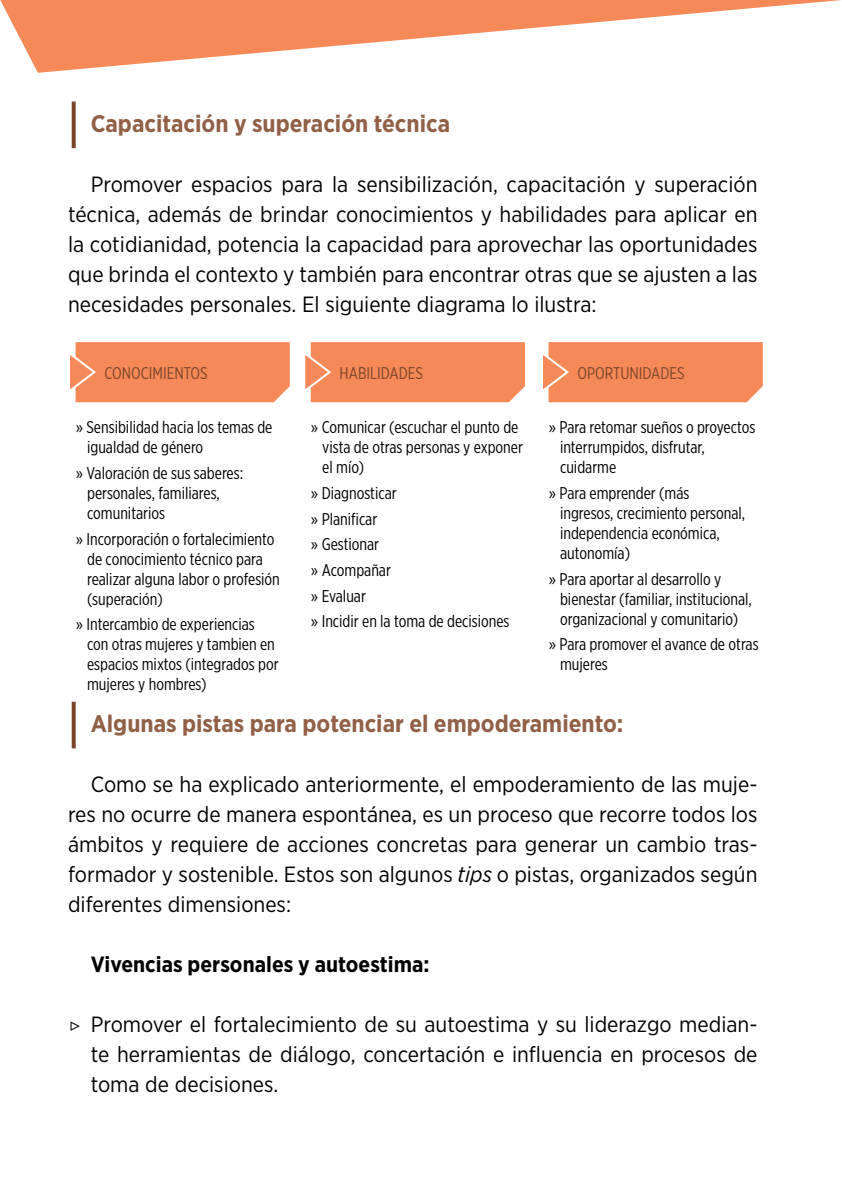
<style>
.page{position:relative;width:842px;height:1191px;background:#fff}
.page>*{position:absolute;margin:0;border:0;box-sizing:border-box;transform-origin:0 0}
.SUB_2{font:700 24px "Gotham Narrow";color:#916047}
.CT{font:22px/30px "Gotham Narrow";color:#000;text-align:justify}
.CT-2{font:700 22px "Gotham Narrow";color:#000}
.graf{font:17px/20px "Gotham X Narrow";color:#000}
.graf-2{font:17px "Gotham X Narrow";color:#7d462b}
.s1{font-style:italic}
.s2{font-family:"Montserrat";font-weight:300}
</style>
<div class="page">
<svg style="left:72px;top:101px;width:4px;height:47px"></svg>
<svg style="left:72px;top:701px;width:4px;height:47px"></svg>
<div style="left:543px;top:342px;width:220px;height:60px;background:#f68958"></div>
<div style="left:70px;top:342px;width:220px;height:60px;background:#f68958"></div>
<div style="left:305px;top:342px;width:220px;height:60px;background:#f68958"></div>
<svg style="left:0;top:0;width:841px;height:73px"></svg>
<p class="SUB_2" style="left:91px;top:108px;width:361px">Capacitación y superación técnica</p>
<p class="CT" style="left:68px;top:169px;width:691px;text-indent:23px">Promover espacios para la sensibilización, capacitación y superación técnica, además de brindar conocimientos y habilidades para aplicar en la cotidianidad, potencia la capacidad para aprovechar las oportunidades que brinda el contexto y también para encontrar otras que se ajusten a las necesidades personales. El siguiente diagrama lo ilustra:</p>
<p class="graf-2" style="left:104px;top:363px;width:105px">CONOCIMIENTOS</p>
<p class="graf-2" style="left:340px;top:363px;width:85px">HABILIDADES</p>
<p class="graf-2" style="left:577px;top:363px;width:109px">OPORTUNIDADES</p>
<p class="graf" style="left:87px;top:417px;width:187px;text-indent:-11px">» Sensibilidad hacia los temas de igualdad de género</p>
<p class="graf" style="left:87px;top:463px;width:158px;text-indent:-11px">» Valoración de sus saberes: personales, familiares, comunitarios</p>
<p class="graf" style="left:87px;top:528px;width:194px;text-indent:-11px">» Incorporación o fortalecimiento de conocimiento técnico para realizar alguna labor o profesión (superación)</p>
<p class="graf" style="left:87px;top:614px;width:193px;text-indent:-11px">» Intercambio de experiencias con otras mujeres y tambien en espacios mixtos (integrados por mujeres y hombres)</p>
<p class="graf" style="left:322px;top:417px;width:202px;text-indent:-11px">» Comunicar (escuchar el punto de vista de otras personas y exponer el mío)</p>
<p class="graf" style="left:311px;top:483px;width:87px">» Diagnosticar</p>
<p class="graf" style="left:311px;top:508px;width:68px">» Planificar</p>
<p class="graf" style="left:311px;top:534px;width:70px">» Gestionar</p>
<p class="graf" style="left:311px;top:560px;width:82px">» Acompañar</p>
<p class="graf" style="left:311px;top:585px;width:56px">» Evaluar</p>
<p class="graf" style="left:311px;top:611px;width:200px">» Incidir en la toma de decisiones</p>
<p class="graf" style="left:560px;top:417px;width:197px;text-indent:-11px">» Para retomar sueños o proyectos interrumpidos, disfrutar, cuidarme</p>
<p class="graf" style="left:560px;top:483px;width:187px;text-indent:-11px">» Para emprender (más ingresos, crecimiento personal, independencia económica, autonomía)</p>
<p class="graf" style="left:560px;top:568px;width:193px;text-indent:-11px">» Para aportar al desarrollo y bienestar (familiar, institucional, organizacional y comunitario)</p>
<p class="graf" style="left:560px;top:634px;width:200px;text-indent:-11px">» Para promover el avance de otras mujeres</p>
<p class="SUB_2" style="left:91px;top:708px;width:534px">Algunas pistas para potenciar el empoderamiento:</p>
<p class="CT" style="left:68px;top:769px;width:691px;text-indent:23px">Como se ha explicado anteriormente, el empoderamiento de las muje&shy;res no ocurre de manera espontánea, es un proceso que recorre todos los ámbitos y requiere de acciones concretas para generar un cambio tras&shy;formador y sostenible. Estos son algunos <span class="s1">tips</span> o pistas, organizados según diferentes dimensiones:</p>
<p class="CT-2" style="left:91px;top:950px;width:340px">Vivencias personales y autoestima:</p>
<p class="CT" style="left:91px;top:1009px;width:668px;text-indent:-23px"><span class="s2">▷</span> Promover el fortalecimiento de su autoestima y su liderazgo median&shy;te herramientas de diálogo, concertación e influencia en procesos de toma de decisiones.</p>
</div>
